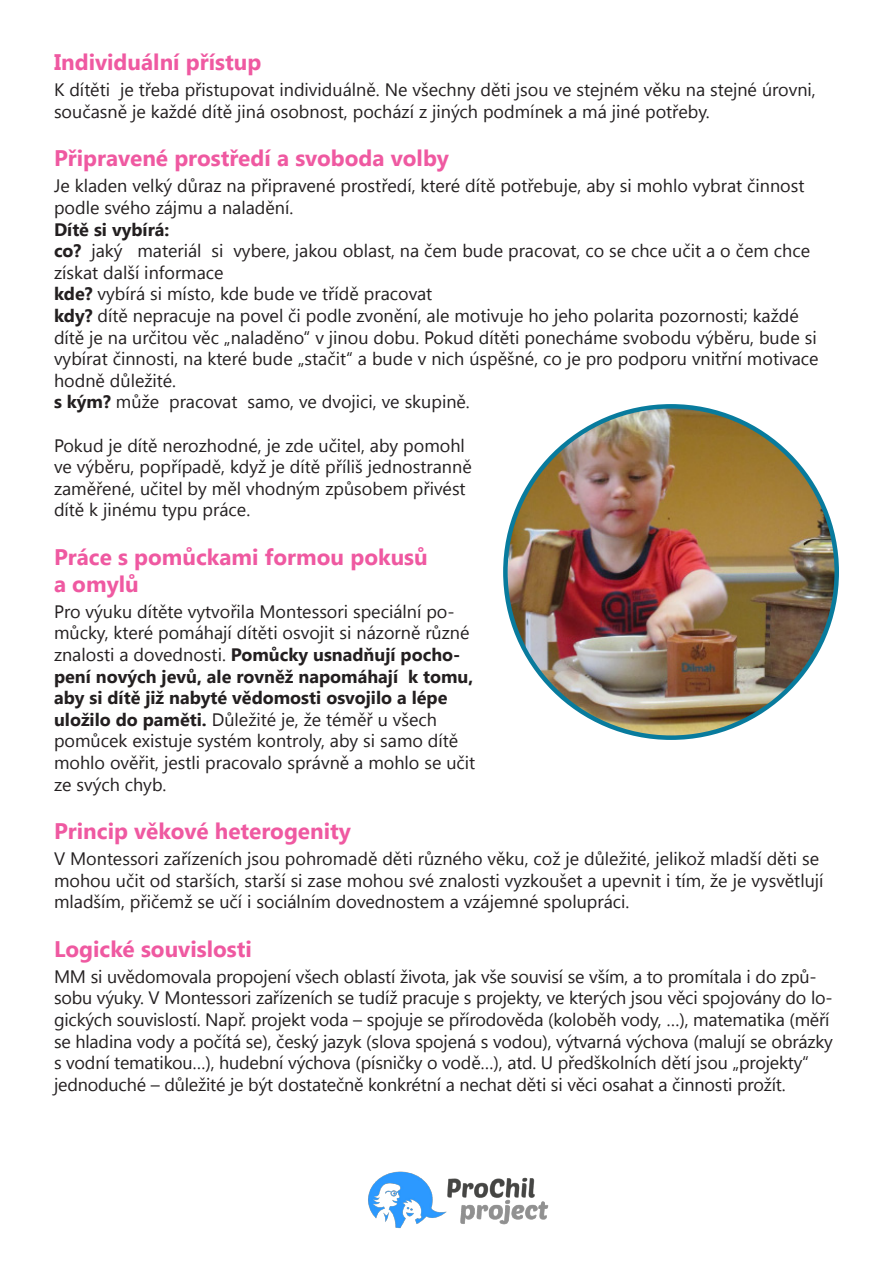
<style>
.page{position:relative;width:893px;height:1263px;background:#fff}
.page>*{position:absolute;margin:0;border:0;box-sizing:border-box;transform-origin:0 0}
.t1{font:700 22.5px/27px "Segoe UI";color:#ef59a1}
.t2{font:18px/21.6px "Segoe UI";color:#231f20}
.t3{font:700 18px "Segoe UI";color:#231f20}
.s1{font-weight:700}
</style>
<div class="page">
<img style="left:368px;top:1171px;width:181px;height:58px">
<img style="left:505px;top:406px;width:332px;height:332px;border-radius:166px">
<p class="t1" style="left:54px;top:48px;width:209px">Individuální přístup</p>
<p class="t2" style="left:54px;top:78px;width:763px">K dítěti je třeba přistupovat individuálně. Ne všechny děti jsou ve stejném věku na stejné úrovni, současně je každé dítě jiná osobnost, pochází z jiných podmínek a má jiné potřeby.</p>
<p class="t1" style="left:54px;top:144px;width:397px">Připravené prostředí a svoboda volby</p>
<p class="t2" style="left:54px;top:174px;width:752px">Je kladen velký důraz na připravené prostředí, které dítě potřebuje, aby si mohlo vybrat činnost podle svého zájmu a naladění.</p>
<p class="t3" style="left:54px;top:216px;width:117px">Dítě si vybírá:</p>
<p class="t2" style="left:54px;top:239px;width:758px"><span class="s1">co?</span> jaký materiál si vybere, jakou oblast, na čem bude pracovat, co se chce učit a o čem chce získat další informace</p>
<p class="t2" style="left:54px;top:282px;width:380px"><span class="s1">kde?</span> vybírá si místo, kde bude ve třídě pracovat</p>
<p class="t2" style="left:54px;top:304px;width:766px"><span class="s1">kdy?</span> dítě nepracuje na povel či podle zvonění, ale motivuje ho jeho polarita pozornosti; každé dítě je na určitou věc „naladěno“ v jinou dobu. Pokud dítěti ponecháme svobodu výběru, bude si vybírat činnosti, na které bude „stačit“ a bude v nich úspěšné, co je pro podporu vnitřní motivace hodně důležité.</p>
<p class="t2" style="left:54px;top:390px;width:417px"><span class="s1">s kým?</span> může pracovat samo, ve dvojici, ve skupině.</p>
<p class="t2" style="left:54px;top:434px;width:419px">Pokud je dítě nerozhodné, je zde učitel, aby pomohl ve výběru, popřípadě, když je dítě příliš jednostranně zaměřené, učitel by měl vhodným způsobem přivést dítě k jinému typu práce.</p>
<p class="t1" style="left:54px;top:542px;width:375px">Práce s pomůckami formou pokusů a omylů</p>
<p class="t2" style="left:54px;top:600px;width:423px">Pro výuku dítěte vytvořila Montessori speciální po&shy;můcky, které pomáhají dítěti osvojit si názorně různé znalosti a dovednosti. <span class="s1">Pomůcky usnadňují pocho&shy;pení nových jevů, ale rovněž napomáhají k tomu, aby si dítě již nabyté vědomosti osvojilo a lépe uložilo do paměti.</span> Důležité je, že téměř u všech pomůcek existuje systém kontroly, aby si samo dítě mohlo ověřit, jestli pracovalo správně a mohlo se učit ze svých chyb.</p>
<p class="t1" style="left:54px;top:816px;width:298px">Princip věkové heterogenity</p>
<p class="t2" style="left:54px;top:847px;width:771px">V Montessori zařízeních jsou pohromadě děti různého věku, což je důležité, jelikož mladší děti se mohou učit od starších, starší si zase mohou své znalosti vyzkoušet a upevnit i tím, že je vysvětlují mladším, přičemž se učí i sociálním dovednostem a vzájemné spolupráci.</p>
<p class="t1" style="left:54px;top:934px;width:199px">Logické souvislosti</p>
<p class="t2" style="left:54px;top:965px;width:780px">MM si uvědomovala propojení všech oblastí života, jak vše souvisí se vším, a to promítala i do způ&shy;sobu výuky. V Montessori zařízeních se tudíž pracuje s projekty, ve kterých jsou věci spojovány do lo&shy;gických souvislostí. Např. projekt voda – spojuje se přírodověda (koloběh vody, …), matematika (měří se hladina vody a počítá se), český jazyk (slova spojená s vodou), výtvarná výchova (malují se obrázky s vodní tematikou…), hudební výchova (písničky o vodě…), atd. U předškolních dětí jsou „projekty“ jednoduché – důležité je být dostatečně konkrétní a nechat děti si věci osahat a činnosti prožít.</p>
</div>
